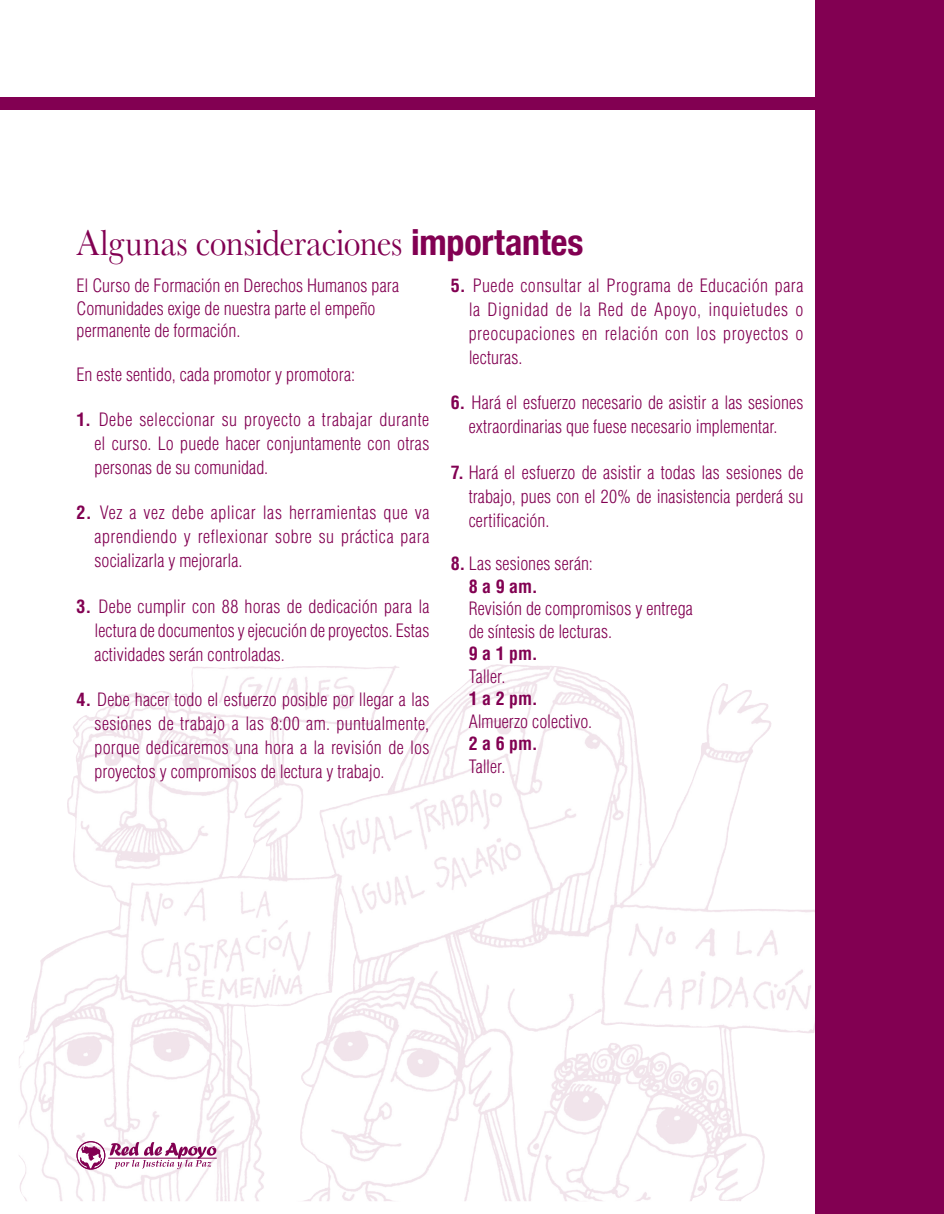
<style>
.page{position:relative;width:944px;height:1214px;background:#fff}
.page>*{position:absolute;margin:0;border:0;box-sizing:border-box;transform-origin:0 0}
.t1{font:37.5px "Baskerville";letter-spacing:-.005em;color:#820052;scale:.9 1}
.texto_tab{font:300 condensed 18px/24px "Helvetica LT Std";letter-spacing:.005em;color:#820052;text-align:justify}
.texto_tab-2{font:700 condensed 18px "Helvetica LT Std";letter-spacing:-.005em;color:#820052}
.s1{font-family:"Helvetica Neue";font-weight:700;font-stretch:condensed;font-size:36px}
.s2{font-weight:700}
</style>
<div class="page">
<div style="left:816px;top:0;width:128px;height:1214px;background:#820052"></div>
<img style="left:19px;top:665px;width:771px;height:536px">
<div style="left:0;top:98px;width:822px;height:12px;background:#820052"></div>
<svg style="left:80px;top:1145px;width:22px;height:24px"></svg>
<div style="left:77px;top:1141px;width:28px;height:28px;border:1px solid #820052;border-radius:50%"></div>
<div style="left:76px;top:1141px;width:29px;height:28px;border:1px solid #820052;border-radius:50%"></div>
<hr style="left:108px;top:1157px;width:108px;height:1px;background:#820052">
<svg style="left:110px;top:1142px;width:106px;height:27px"></svg>
<p class="t1" style="left:77px;top:221px;width:564px">Algunas consideraciones <span class="s1">importantes</span></p>
<p class="texto_tab" style="left:77px;top:274px;width:324px;line-height:22.5px;text-align:left">El Curso de Formación en Derechos Humanos para<br>Comunidades exige de nuestra parte el empeño permanente de formación.</p>
<p class="texto_tab" style="left:77px;top:362px;width:280px">En este sentido, cada promotor y promotora:</p>
<p class="texto_tab" style="left:95px;top:407px;width:336px;text-indent:-18px"><span class="s2">1.</span> Debe seleccionar su proyecto a trabajar durante el curso. Lo puede hacer conjuntamente con otras personas de su comunidad.</p>
<p class="texto_tab" style="left:95px;top:501px;width:336px;text-indent:-18px"><span class="s2">2.</span> Vez a vez debe aplicar las herramientas que va aprendiendo y reflexionar sobre su práctica para socializarla y mejorarla.</p>
<p class="texto_tab" style="left:95px;top:594px;width:336px;text-indent:-18px"><span class="s2">3.</span> Debe cumplir con 88 horas de dedicación para la lectura de documentos y ejecución de proyectos. Estas actividades serán controladas.</p>
<p class="texto_tab" style="left:95px;top:687px;width:336px;text-indent:-18px"><span class="s2">4.</span> Debe hacer todo el esfuerzo posible por llegar a las sesiones de trabajo a las 8:00 am. puntualmente, porque dedicaremos una hora a la revisión de los proyectos y compromisos de lectura y trabajo.</p>
<p class="texto_tab" style="left:468px;top:273px;width:336px;text-indent:-18px"><span class="s2">5.</span> Puede consultar al Programa de Educación para la Dignidad de la Red de Apoyo, inquietudes o preocupaciones en relación con los proyectos o lecturas.</p>
<p class="texto_tab" style="left:450px;top:391px;width:354px;text-align:center"><span class="s2">6.</span> Hará el esfuerzo necesario de asistir a las sesiones extraordinarias que fuese necesario implementar.</p>
<p class="texto_tab" style="left:468px;top:460px;width:336px;text-indent:-18px"><span class="s2">7.</span> Hará el esfuerzo de asistir a todas las sesiones de trabajo, pues con el 20% de inasistencia perderá su certificación.</p>
<p class="texto_tab" style="left:450px;top:552px;width:144px"><span class="s2">8.</span> Las sesiones serán:</p>
<p class="texto_tab-2" style="left:468px;top:575px;width:71px">8 a 9 am.</p>
<p class="texto_tab" style="left:468px;top:597px;width:226px">Revisión de compromisos y entrega</p>
<p class="texto_tab" style="left:468px;top:619px;width:145px">de síntesis de lecturas.</p>
<p class="texto_tab-2" style="left:468px;top:642px;width:71px">9 a 1 pm.</p>
<p class="texto_tab" style="left:468px;top:664px;width:38px">Taller.</p>
<p class="texto_tab-2" style="left:468px;top:687px;width:71px">1 a 2 pm.</p>
<p class="texto_tab" style="left:468px;top:709px;width:125px">Almuerzo colectivo.</p>
<p class="texto_tab-2" style="left:468px;top:732px;width:71px">2 a 6 pm.</p>
<p class="texto_tab" style="left:468px;top:754px;width:38px">Taller.</p>
</div>
